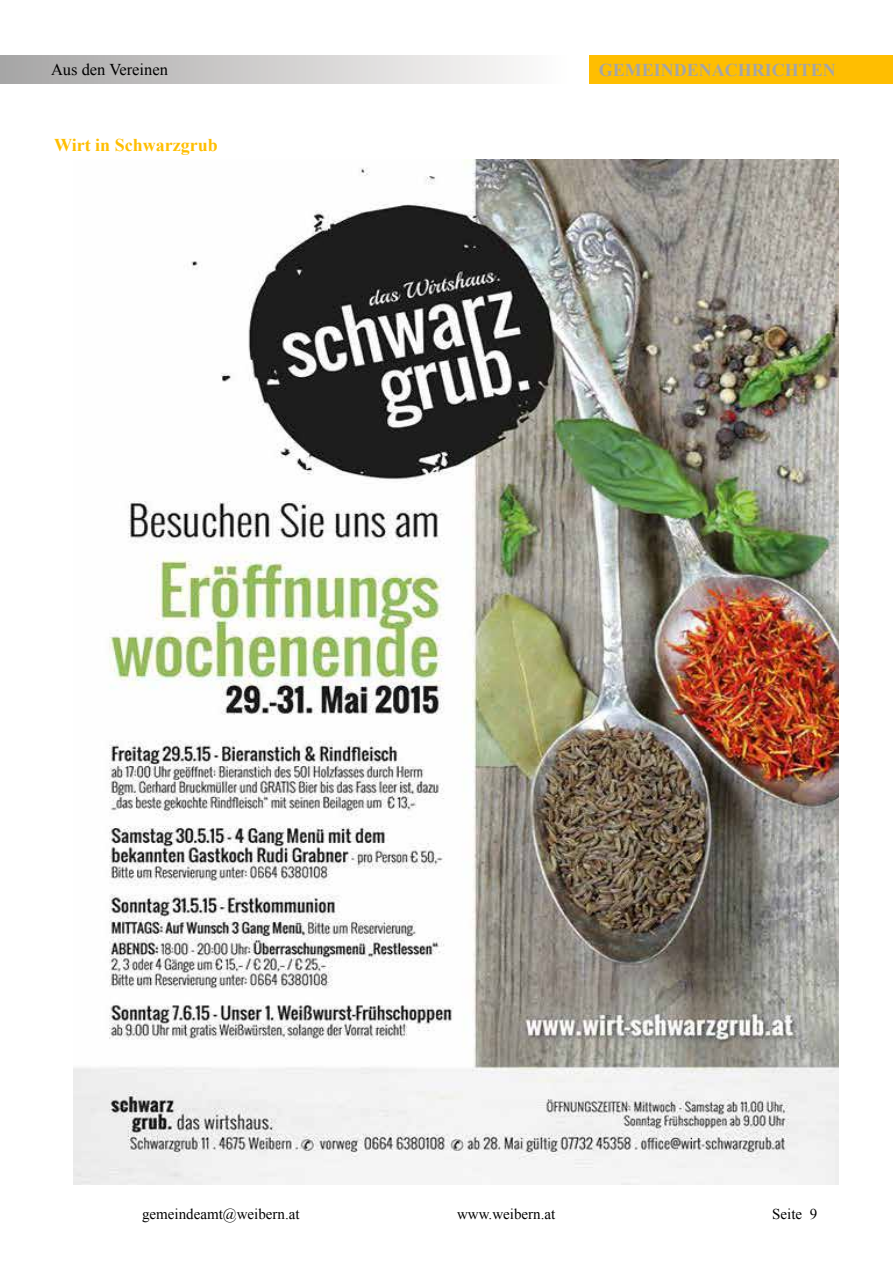
<style>
.page{position:relative;width:893px;height:1263px;background:#fff}
.page>*{position:absolute;margin:0;border:0;box-sizing:border-box;transform-origin:0 0}
.t1{font:700 18px "Times New Roman";color:#a6a6a6}
.t2{font:700 18px "Times New Roman";color:#ffbe00}
.t3{font:16.5px "Times New Roman";color:#000}
.t4{font:15px "Times New Roman";color:#000}
</style>
<div class="page">
<div style="left:0;top:55px;width:568px;height:29px;background:linear-gradient(to right,#a6a5a5,#fefdfc)"></div>
<div style="left:589px;top:55px;width:304px;height:29px;background:#ffbe01"></div>
<img style="left:74px;top:159px;width:765px;height:1026px">
<p class="t3" style="left:51px;top:58px;width:119px">Aus den Vereinen</p>
<p class="t1" style="left:599px;top:56px;width:239px">GEMEINDENACHRICHTEN</p>
<p class="t2" style="left:54px;top:132px;width:165px">Wirt in Schwarzgrub</p>
<p class="t4" style="left:142px;top:1203px;width:159px">gemeindeamt@weibern.at</p>
<p class="t4" style="left:457px;top:1203px;width:100px">www.weibern.at</p>
<p class="t4" style="left:772px;top:1203px;width:46px">Seite 9</p>
</div>
